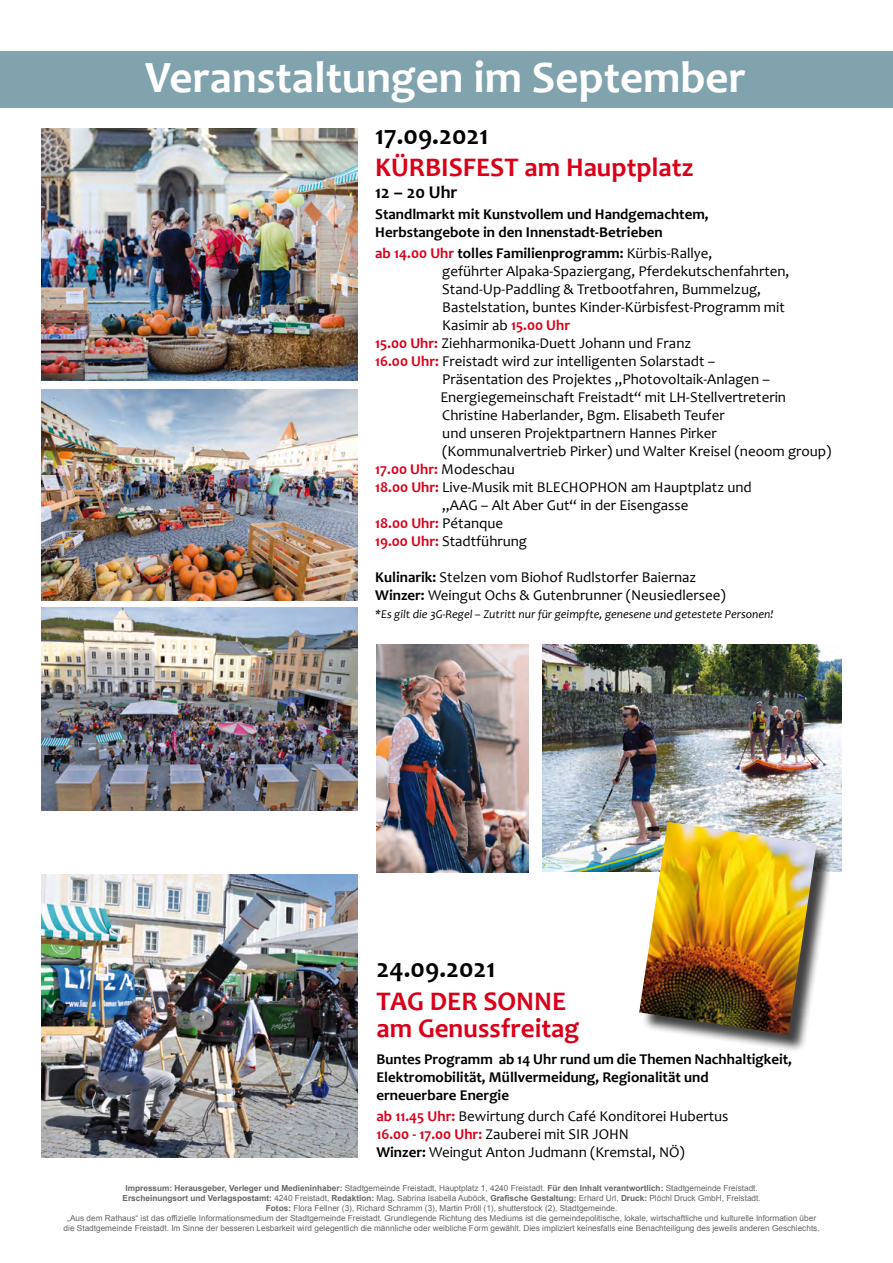
<style>
.page{position:relative;width:893px;height:1263px;background:#fff}
.page>*{position:absolute;margin:0;border:0;box-sizing:border-box;transform-origin:0 0}
.t1{font:700 45px "Candara";color:#fff}
.t2{font:700 27px/27px "Candara";color:#da001a}
.t3{font:700 27px "Candara";color:#000}
.t4{font:700 18px "Candara";color:#000}
.t5{font:15px/18px "Candara";color:#000}
.t6{font:700 15px/18px "Candara";color:#000}
.t7{font:700 15px "Candara";color:#da001a}
.t8{font:italic 12px "Candara";color:#000}
.t9{font:8.25px/9.9px "Arial";color:#646567;text-align:center}
.s1{color:#da001a}
.s2{font-weight:400}
.s3{font-weight:700;color:#da001a}
.s4{font-weight:400;color:#000}
.s5{font-weight:700}
</style>
<div class="page">
<div style="left:0;top:51px;width:893px;height:56px;background:#80a3ae"></div>
<img style="left:41px;top:129px;width:316px;height:252px">
<img style="left:41px;top:390px;width:316px;height:210px">
<img style="left:543px;top:644px;width:299px;height:228px">
<img style="left:376px;top:644px;width:153px;height:228px">
<img style="left:41px;top:607px;width:316px;height:204px">
<img style="left:42px;top:874px;width:315px;height:283px">
<div style="left:642px;top:824px;width:193px;height:229px;background:#000;opacity:.75"></div>
<img style="left:639px;top:822px;width:178px;height:213px">
<h1 class="t1" style="left:145px;top:50px;width:602px">Veranstaltungen im September</h1>
<h2 class="t3" style="left:375px;top:119px;width:115px">17.09.2021</h2>
<h2 class="t2" style="left:375px;top:154px;width:320px">KÜRBISFEST am Hauptplatz</h2>
<p class="t4" style="left:375px;top:181px;width:84px">12 – 20 Uhr</p>
<p class="t6" style="left:375px;top:205px;width:335px">Standlmarkt mit Kunstvollem und Handgemachtem,<br>Herbstangebote in den Innenstadt-Betrieben</p>
<p class="t6" style="left:375px;top:244px;width:339px"><span class="s1">ab 14.00 Uhr</span> tolles Familienprogramm: <span class="s2">Kürbis-Rallye,</span></p>
<p class="t5" style="left:442px;top:262px;width:349px">geführter Alpaka-Spaziergang, Pferdekutschenfahrten,</p>
<p class="t5" style="left:442px;top:280px;width:320px">Stand-Up-Paddling &amp; Tretbootfahren, Bummelzug,</p>
<p class="t5" style="left:442px;top:298px;width:344px">Bastelstation, buntes Kinder-Kürbisfest-Programm mit</p>
<p class="t5" style="left:442px;top:316px;width:129px">Kasimir ab <span class="s3">15.00 Uhr</span></p>
<p class="t5" style="left:375px;top:334px;width:318px"><span class="s3">15.00 Uhr:</span> Ziehharmonika-Duett Johann und Franz</p>
<p class="t5" style="left:375px;top:352px;width:342px"><span class="s3">16.00 Uhr:</span> Freistadt wird zur intelligenten Solarstadt –</p>
<p class="t5" style="left:442px;top:370px;width:329px">Präsentation des Projektes „Photovoltaik-Anlagen –</p>
<p class="t5" style="left:440px;top:388px;width:347px">Energiegemeinschaft Freistadt“ mit LH-Stellvertreterin</p>
<p class="t5" style="left:442px;top:406px;width:284px">Christine Haberlander, Bgm. Elisabeth Teufer</p>
<p class="t5" style="left:442px;top:424px;width:276px">und unseren Projektpartnern Hannes Pirker</p>
<p class="t5" style="left:442px;top:442px;width:391px">(Kommunalvertrieb Pirker) und Walter Kreisel (neoom group)</p>
<p class="t7" style="left:375px;top:460px;width:141px">17.00 Uhr: <span class="s4">Modeschau</span></p>
<p class="t5" style="left:375px;top:478px;width:378px"><span class="s3">18.00 Uhr:</span> Live-Musik mit BLECHOPHON am Hauptplatz und</p>
<p class="t5" style="left:442px;top:496px;width:248px">„AAG – Alt Aber Gut“ in der Eisengasse</p>
<p class="t7" style="left:375px;top:514px;width:129px">18.00 Uhr: <span class="s4">Pétanque</span></p>
<p class="t5" style="left:375px;top:532px;width:153px"><span class="s3">19.00 Uhr:</span> Stadtführung</p>
<p class="t5" style="left:375px;top:568px;width:352px"><span class="s5">Kulinarik:</span> Stelzen vom Biohof Rudlstorfer Baiernaz<br><span class="s5">Winzer:</span> Weingut Ochs &amp; Gutenbrunner (Neusiedlersee)</p>
<p class="t8" style="left:375px;top:607px;width:400px">*Es gilt die 3G-Regel – Zutritt nur für geimpfte, genesene und getestete Personen!</p>
<h2 class="t3" style="left:376px;top:952px;width:121px">24.09.2021</h2>
<h2 class="t2" style="left:376px;top:987px;width:204px">TAG DER SONNE am Genussfreitag</h2>
<p class="t6" style="left:376px;top:1050px;width:417px">Buntes Programm ab 14 Uhr rund um die Themen Nachhaltigkeit,<br>Elektromobilität, Müllvermeidung, Regionalität und erneuerbare Energie</p>
<p class="t5" style="left:376px;top:1107px;width:354px"><span class="s3">ab 11.45 Uhr:</span> Bewirtung durch Café Konditorei Hubertus<br><span class="s3">16.00 - 17.00 Uhr:</span> Zauberei mit SIR JOHN<br><span class="s5">Winzer:</span> Weingut Anton Judmann (Kremstal, NÖ)</p>
<p class="t9" style="left:64px;top:1183px;width:758px"><span class="s5">Impressum: Herausgeber, Verleger und Medieninhaber:</span> Stadtgemeinde Freistadt, Hauptplatz 1, 4240 Freistadt. <span class="s5">Für den Inhalt verantwortlich:</span> Stadtgemeinde Freistadt.<br><span class="s5">Erscheinungsort und Verlagspostamt:</span> 4240 Freistadt, <span class="s5">Redaktion:</span> Mag<span class="s5">.</span> Sabrina Isabella Auböck, <span class="s5">Grafische Gestaltung:</span> Erhard Url, <span class="s5">Druck:</span> Plöchl Druck GmbH, Freistadt.<br><span class="s5">Fotos:</span> Flora Fellner (3), Richard Schramm (3), Martin Pröll (1), shutterstock (2), Stadtgemeinde.<br>„Aus dem Rathaus“ ist das offizielle Informationsmedium der Stadtgemeinde Freistadt. Grundlegende Richtung des Mediums ist die gemeindepolitische, lokale, wirtschaftliche und kulturelle Information über die Stadtgemeinde Freistadt. Im Sinne der besseren Lesbarkeit wird gelegentlich die männliche oder weibliche Form gewählt. Dies impliziert keinesfalls eine Benachteiligung des jeweils anderen Geschlechts.</p>
</div>
